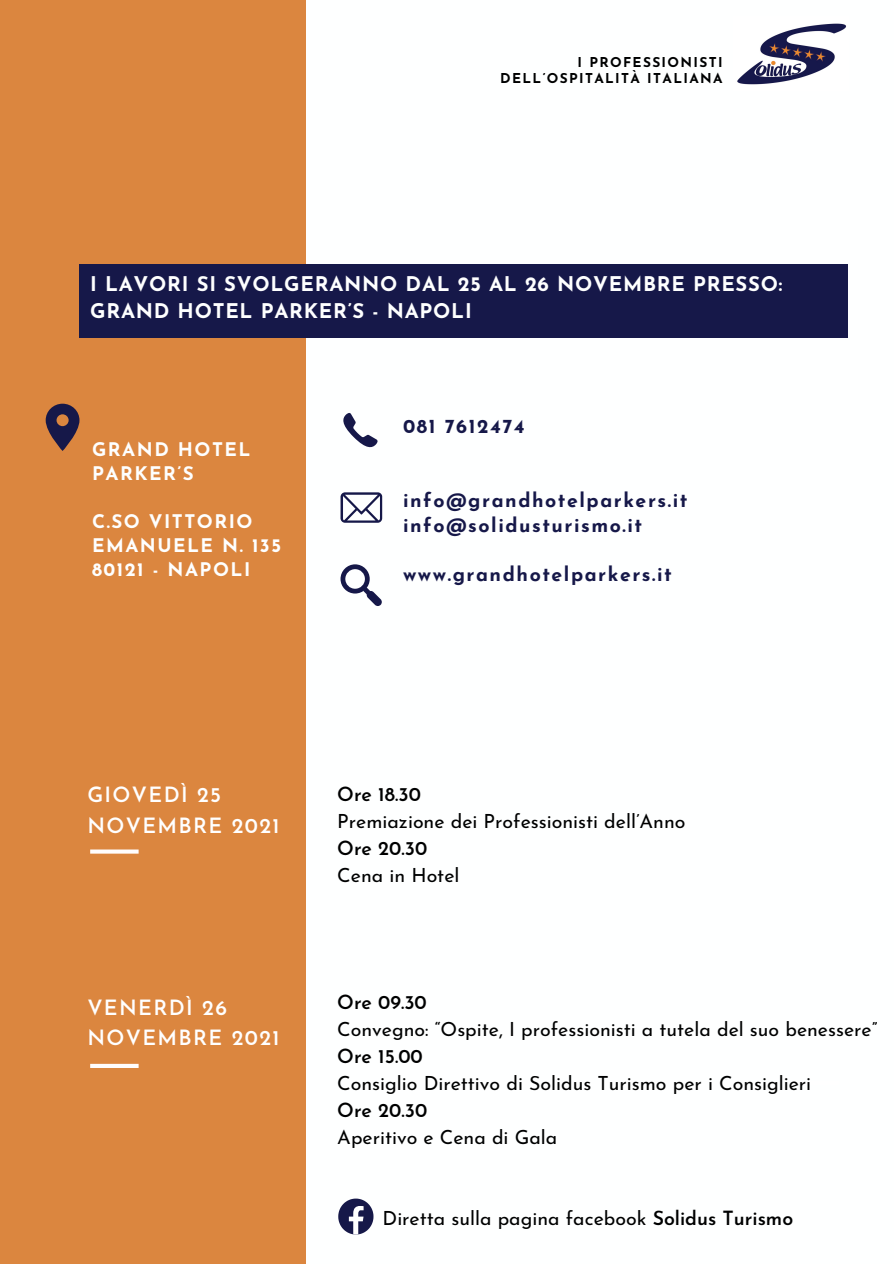
<style>
.page{position:relative;width:894px;height:1264px;background:#fff}
.page>*{position:absolute;margin:0;border:0;box-sizing:border-box;transform-origin:0 0}
.t1{font:600 21px/30.5px "Josefin Sans";letter-spacing:.065em;color:#fff}
.t2{font:700 20.25px "Josefin Sans";letter-spacing:.035em;color:#feffff}
.t3{font:19.5px "Josefin Sans";color:#000}
.t4{font:700 19.5px "Josefin Sans";letter-spacing:.08em;color:#161849}
.t5{font:600 19.5px "Josefin Sans";color:#000}
.t6{font:700 18.75px/24px "Josefin Sans";letter-spacing:.08em;color:#feffff}
.t7{font:700 13.65px "Josefin Sans";letter-spacing:.1em;color:#000}
.s1{font-weight:600}
</style>
<div class="page">
<div style="left:0;top:0;width:306px;height:1263px;background:#db863f"></div>
<div style="left:79px;top:265px;width:768px;height:73px;background:#161849"></div>
<img style="left:737px;top:23px;width:109px;height:62px">
<svg style="left:90px;top:849px;width:49px;height:4px"></svg>
<svg style="left:90px;top:1063px;width:49px;height:4px"></svg>
<svg style="left:46px;top:403px;width:33px;height:48px"></svg>
<svg style="left:343px;top:413px;width:34px;height:35px"></svg>
<svg style="left:340px;top:492px;width:42px;height:31px"></svg>
<svg style="left:340px;top:564px;width:42px;height:42px"></svg>
<svg style="left:338px;top:1198px;width:35px;height:36px"></svg>
<p class="t7" style="left:577px;top:57px;width:146px">I PROFESSIONISTI</p>
<p class="t7" style="left:500px;top:72px;width:224px">DELL’OSPITALITÀ ITALIANA</p>
<p class="t2" style="left:90px;top:275px;width:693px">I LAVORI SI SVOLGERANNO DAL 25 AL 26 NOVEMBRE PRESSO:</p>
<p class="t2" style="left:90px;top:303px;width:383px">GRAND HOTEL PARKER’S - NAPOLI</p>
<p class="t6" style="left:92px;top:439px;width:160px">GRAND HOTEL<br>PARKER’S</p>
<p class="t6" style="left:92px;top:511px;width:190px">C.SO VITTORIO<br>EMANUELE N. 135<br>80121 - NAPOLI</p>
<p class="t4" style="left:403px;top:418px;width:123px">081 7612474</p>
<p class="t4" style="left:403px;top:492px;width:286px">info@grandhotelparkers.it</p>
<p class="t4" style="left:403px;top:517px;width:240px">info@solidusturismo.it</p>
<p class="t4" style="left:403px;top:566px;width:270px">www.grandhotelparkers.it</p>
<p class="t1" style="left:87px;top:781px;width:194px">GIOVEDÌ 25<br>NOVEMBRE 2021</p>
<p class="t1" style="left:87px;top:994px;width:194px">VENERDÌ 26<br>NOVEMBRE 2021</p>
<p class="t5" style="left:337px;top:786px;width:85px">Ore 18.30</p>
<p class="t3" style="left:337px;top:813px;width:349px">Premiazione dei Professionisti dell’Anno</p>
<p class="t5" style="left:337px;top:840px;width:91px">Ore 20.30</p>
<p class="t3" style="left:337px;top:867px;width:124px">Cena in Hotel</p>
<p class="t5" style="left:337px;top:994px;width:91px">Ore 09.30</p>
<p class="t3" style="left:337px;top:1021px;width:541px">Convegno: “Ospite, I professionisti a tutela del suo benessere”</p>
<p class="t5" style="left:337px;top:1048px;width:87px">Ore 15.00</p>
<p class="t3" style="left:337px;top:1075px;width:475px">Consiglio Direttivo di Solidus Turismo per i Consiglieri</p>
<p class="t5" style="left:337px;top:1102px;width:91px">Ore 20.30</p>
<p class="t3" style="left:337px;top:1129px;width:221px">Aperitivo e Cena di Gala</p>
<p class="t3" style="left:382px;top:1210px;width:412px">Diretta sulla pagina facebook <span class="s1">Solidus Turismo</span></p>
</div>
